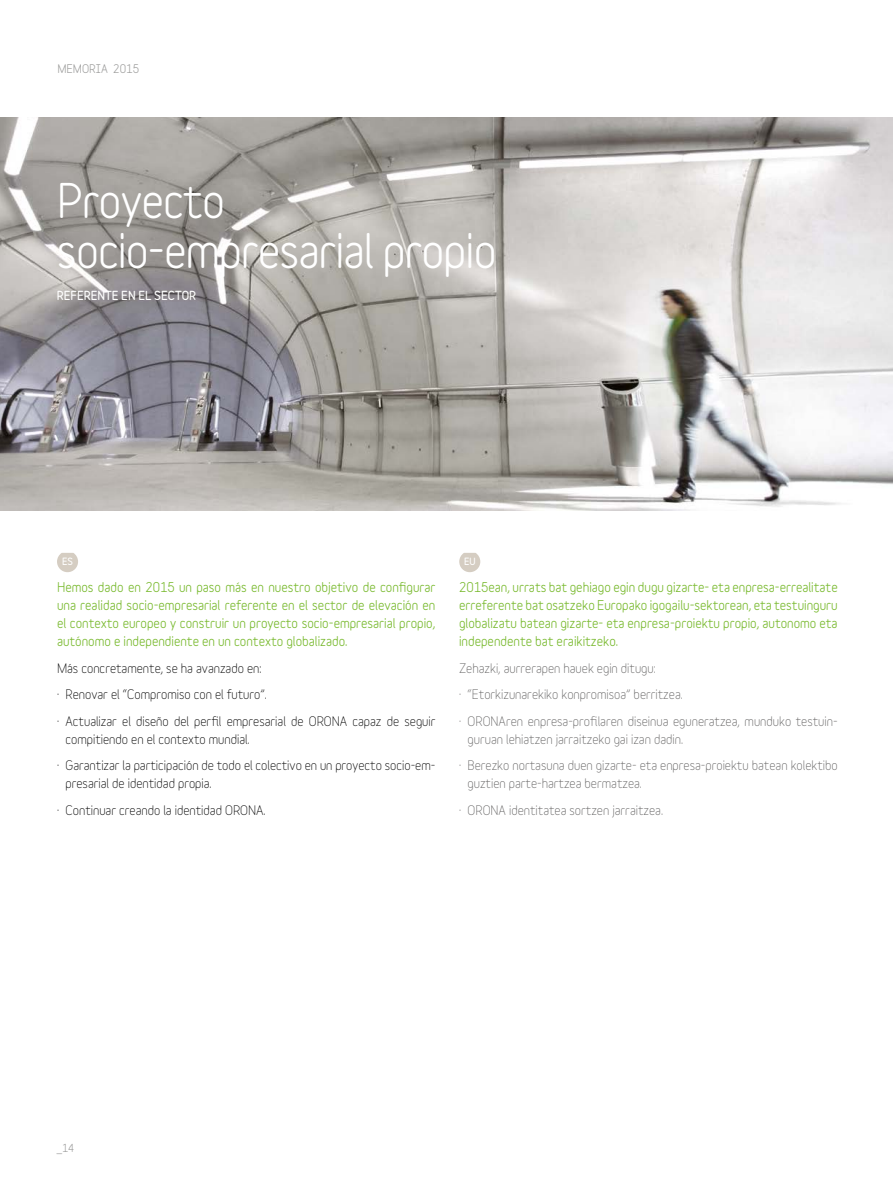
<style>
.page{position:relative;width:893px;height:1178px;background:#fff}
.page>*{position:absolute;margin:0;border:0;box-sizing:border-box;transform-origin:0 0}
.t1{font:700 45px/49.5px "Variable";letter-spacing:-.02em;color:#fff}
.t2{font:700 12.75px/18px "Variable";color:#76b82a;text-align:justify}
.t3{font:12.75px/26.5px "Variable";color:#646363}
.t4{font:12.75px/26.5px "Variable";color:#000}
.t5{font:900 11.25px "Variable";color:#fff}
.t6{font:700 11.25px "Variable";color:#9d9d9c}
.t7{font:700 10.5px "Variable";color:#9d9d9c}
.t8{font:900 9px "Variable";color:#fff}
</style>
<div class="page">
<img style="left:0;top:118px;width:893px;height:392px">
<svg style="left:57px;top:553px;width:21px;height:19px"></svg>
<svg style="left:459px;top:553px;width:21px;height:19px"></svg>
<p class="t6" style="left:57px;top:62px;width:83px">memoria 2015</p>
<h1 class="t1" style="left:57px;top:176px;width:441px">Proyecto socio-empresarial propio</h1>
<p class="t5" style="left:57px;top:288px;width:133px">REFERENTE EN EL SECTOR</p>
<p class="t8" style="left:62px;top:556px;width:11px">ES</p>
<p class="t8" style="left:464px;top:556px;width:12px">EU</p>
<p class="t2" style="left:57px;top:578px;width:380px">Hemos dado en 2015 un paso más en nuestro objetivo de configurar una realidad socio-empresarial referente en el sector de elevación en el contexto europeo y construir un proyecto socio-empresarial propio, autónomo e independiente en un contexto globalizado.</p>
<p class="t4" style="left:57px;top:655px;width:380px">Más concretamente, se ha avanzado en:<br>· Renovar el “Compromiso con el futuro”.<br>· Actualizar el diseño del perfil empresarial de ORONA capaz de seguir</p>
<p class="t4" style="left:57px;top:726px;width:380px;text-indent:9px">compitiendo en el contexto mundial.<br>· Garantizar la participación de todo el colectivo en un proyecto socio-em-</p>
<p class="t4" style="left:57px;top:770px;width:210px;text-indent:9px">presarial de identidad propia.<br>· Continuar creando la identidad ORONA.</p>
<p class="t2" style="left:459px;top:578px;width:380px">2015ean, urrats bat gehiago egin dugu gizarte- eta enpresa-errealitate erreferente bat osatzeko Europako igogailu-sektorean, eta testuinguru globalizatu batean gizarte- eta enpresa-proiektu propio, autonomo eta independente bat eraikitzeko.</p>
<p class="t3" style="left:459px;top:655px;width:380px">Zehazki, aurrerapen hauek egin ditugu:<br>· “Etorkizunarekiko konpromisoa” berritzea.<br>· ORONAren enpresa-profilaren diseinua eguneratzea, munduko testuin-</p>
<p class="t3" style="left:459px;top:726px;width:380px;text-indent:9px">guruan lehiatzen jarraitzeko gai izan dadin.<br>· Berezko nortasuna duen gizarte- eta enpresa-proiektu batean kolektibo</p>
<p class="t3" style="left:459px;top:770px;width:205px;text-indent:9px">guztien parte-hartzea bermatzea.<br>· ORONA identitatea sortzen jarraitzea.</p>
<p class="t7" style="left:57px;top:1142px;width:19px">_14</p>
</div>
